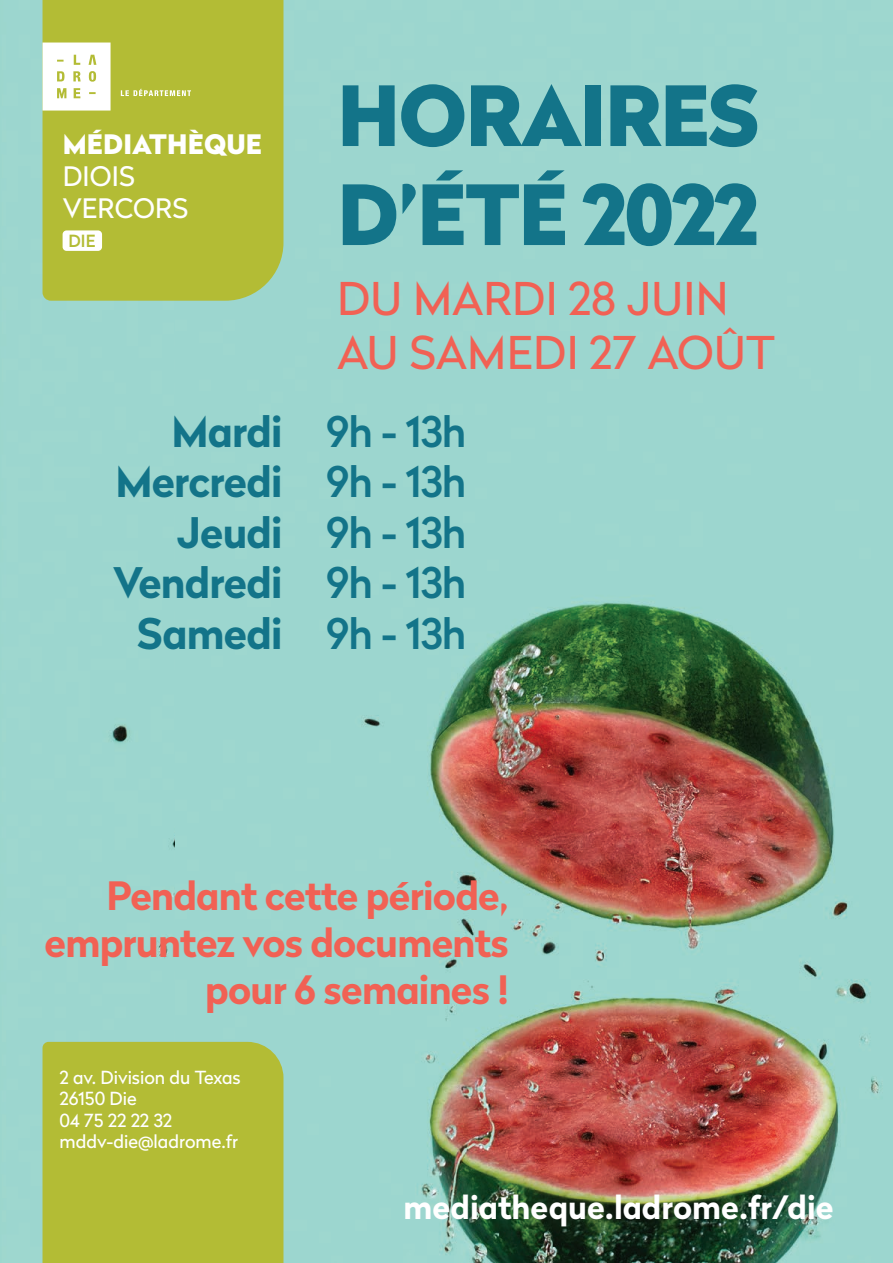
<style>
.page{position:relative;width:893px;height:1263px;background:#9cd6cf}
.page>*{position:absolute;margin:0;border:0;box-sizing:border-box;transform-origin:0 0}
.t1{font:900 82.5px/99px "Radikal";letter-spacing:-.02em;color:#137489}
.t2{font:45px/54px "Radikal";letter-spacing:.005em;color:#f16154}
.t3{font:700 42px/50.4px "Radikal";letter-spacing:-.02em;color:#137489;text-align:right}
.t4{font:500 42px/50.4px "Radikal";letter-spacing:-.02em;color:#137489;text-align:justify}
.t5{font:700 39px/46.8px "Radikal";letter-spacing:-.02em;color:#f16154;text-align:right}
.t6{font:700 32.1px "Radikal";color:#fff}
.t7{font:26.85px/32.1px "Radikal";letter-spacing:.005em;color:#fff}
.t8{font:900 26.85px "Radikal";letter-spacing:.005em;color:#fff}
.t9{font:18px/21.6px "Radikal";color:#fff}
.t10{font:500 16.8px "Radikal";color:#b3bc35}
</style>
<div class="page">
<img style="left:175px;top:139px;width:718px;height:1124px">
<div style="left:43px;top:0;width:240px;height:301px;background:#b3bc35"></div>
<div style="left:63px;top:230px;width:39px;height:21px;background:#fff;border-radius:4px"></div>
<svg style="left:43px;top:43px;width:68px;height:68px"></svg>
<svg style="left:121px;top:89px;width:70px;height:7px"></svg>
<div style="left:43px;top:1042px;width:240px;height:221px;background:#b3bc35"></div>
<h3 class="t8" style="left:63px;top:124px;width:201px">MÉDIATHÈQUE</h3>
<h3 class="t7" style="left:63px;top:159px;width:127px">DIOIS<br>VERCORS</h3>
<p class="t10" style="left:68px;top:229px;width:29px">DIE</p>
<h1 class="t1" style="left:337px;top:61px;width:424px">HORAIRES<br>D’ÉTÉ 2022</h1>
<h2 class="t2" style="left:337px;top:270px;width:440px">DU MARDI 28 JUIN<br>AU SAMEDI 27 AOÛT</h2>
<h3 class="t3" style="left:113px;top:404px;width:171px">Mardi<br>Mercredi<br>Jeudi<br>Vendredi<br>Samedi</h3>
<h3 class="t4" style="left:326px;top:404px;width:142px">9h - 13h 9h - 13h 9h - 13h 9h - 13h 9h - 13h</h3>
<h3 class="t5" style="left:45px;top:870px;width:466px">Pendant cette période, empruntez vos documents pour 6 semaines !</h3>
<p class="t9" style="left:60px;top:1065px;width:183px">2 av. Division du Texas<br>26150 Die<br>04 75 22 22 32 mddv-die@ladrome.fr</p>
<h3 class="t6" style="left:404px;top:1184px;width:432px">mediatheque.ladrome.fr/die</h3>
</div>
